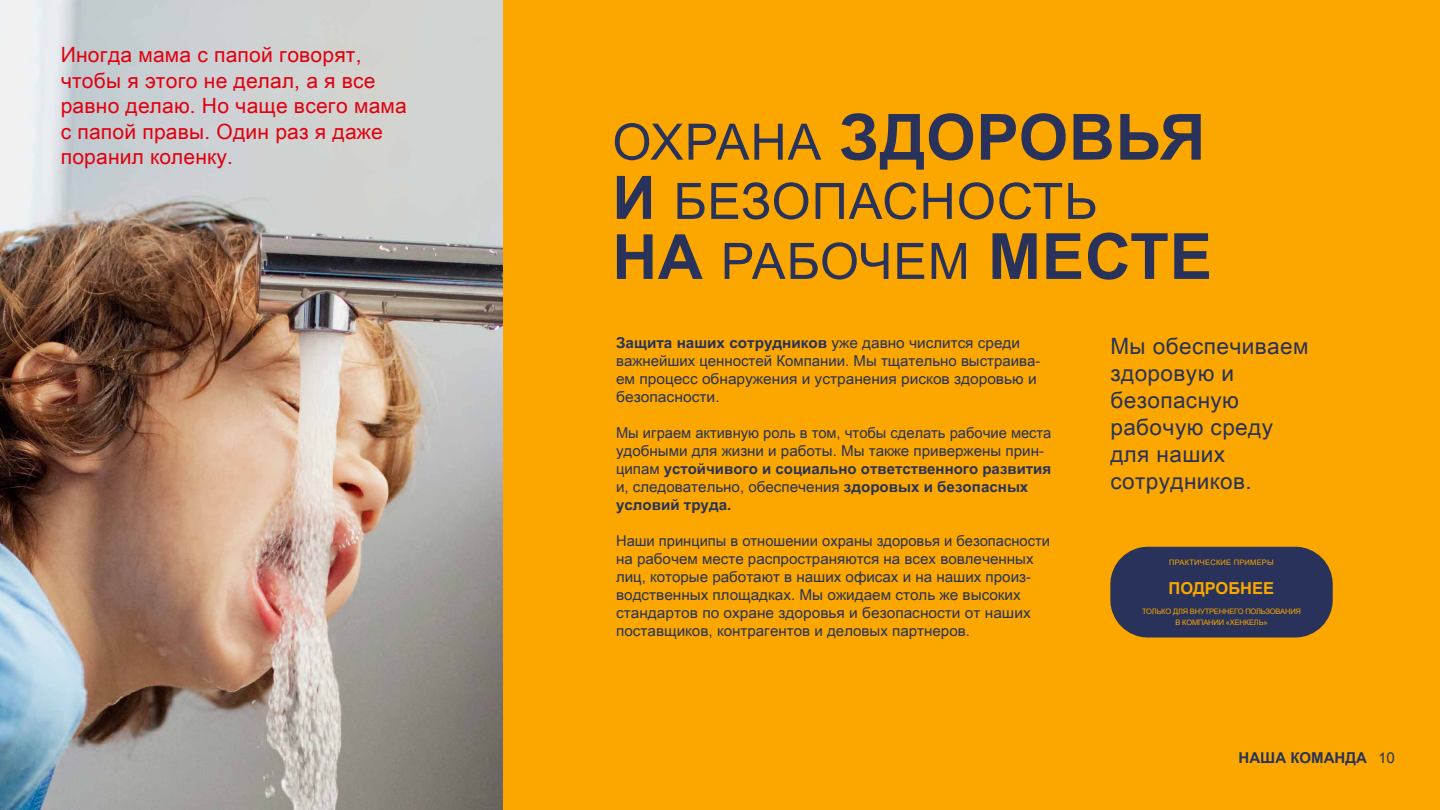
<style>
.page{position:relative;width:1440px;height:810px;background:#fba700}
.page>*{position:absolute;margin:0;border:0;box-sizing:border-box;transform-origin:0 0}
.t1{font:700 63.75px "Arial";letter-spacing:.01em;color:#28325a}
.t2{font:50.25px/60px "Arial";letter-spacing:.02em;color:#28325a}
.t3{font:22.5px/27px "Arial Unicode MS";letter-spacing:.02em;color:#28325a}
.t4{font:21px/25.5px "Arial Unicode MS";letter-spacing:.01em;color:#e1000f}
.t5{font:700 16.5px "Arial";color:#fba700}
.t6{font:15px/18px "Arial Unicode MS";color:#28325a}
.t7{font:700 15px "Arial Unicode MS";color:#28325a}
.t8{font:7.5px/10.5px "Arial";letter-spacing:-.02em;color:#fba700;text-align:center}
.t9{font:7.5px "Arial";letter-spacing:.03em;color:#fba700}
.s1{font-weight:400;font-size:50.25px}
.s2{font-weight:700;font-size:60px}
.s3{font-weight:700;font-size:62.25px}
.s4{font-weight:700;font-size:63.75px}
.s5{font-weight:700}
.s6{font-weight:400}
</style>
<div class="page">
<img style="left:0;top:0;width:502px;height:810px">
<div style="left:1110px;top:547px;width:223px;height:91px;background:#28325a;border-radius:38px"></div>
<h3 class="t4" style="left:61px;top:42px;width:348px">Иногда мама с папой говорят, чтобы я этого не делал, а я все равно делаю. Но чаще всего мама с папой правы. Один раз я даже поранил коленку.</h3>
<h1 class="t1" style="left:612px;top:95px;width:595px"><span class="s1">ОХРАНА</span> ЗДОРОВЬЯ</h1>
<h2 class="t2" style="left:612px;top:172px;width:601px"><span class="s2">И</span> БЕЗОПАСНОСТЬ<br><span class="s3">НА</span> РАБОЧЕМ <span class="s4">МЕСТЕ</span></h2>
<p class="t6" style="left:616px;top:334px;width:426px"><span class="s5">Защита наших сотрудников</span> уже давно числится среди важнейших ценностей Компании. Мы тщательно выстраива&shy;ем процесс обнаружения и устранения рисков здоровью и безопасности.</p>
<p class="t6" style="left:616px;top:424px;width:437px">Мы играем активную роль в том, чтобы сделать рабочие места удобными для жизни и работы. Мы также привержены прин&shy;ципам <span class="s5">устойчивого и социально ответственного развития </span>и, следовательно, обеспечения <span class="s5">здоровых и безопасных условий труда.</span></p>
<p class="t6" style="left:616px;top:532px;width:435px">Наши принципы в отношении охраны здоровья и безопасности на рабочем месте распространяются на всех вовлеченных лиц, которые работают в наших офисах и на наших произ&shy;водственных площадках. Мы ожидаем столь же высоких стандартов по охране здоровья и безопасности от наших поставщиков, контрагентов и деловых партнеров.</p>
<h3 class="t3" style="left:1110px;top:332px;width:200px">Мы обеспечиваем здоровую и безопасную рабочую среду для наших сотрудников.</h3>
<p class="t9" style="left:1169px;top:558px;width:106px">ПРАКТИЧЕСКИЕ ПРИМЕРЫ</p>
<p class="t5" style="left:1169px;top:577px;width:107px">ПОДРОБНЕЕ</p>
<p class="t8" style="left:1142px;top:606px;width:160px">ТОЛЬКО ДЛЯ ВНУТРЕННЕГО ПОЛЬЗОВАНИЯ<br>В КОМПАНИИ «ХЕНКЕЛЬ»</p>
<p class="t7" style="left:1239px;top:747px;width:158px">НАША КОМАНДА <span class="s6">10</span></p>
</div>
